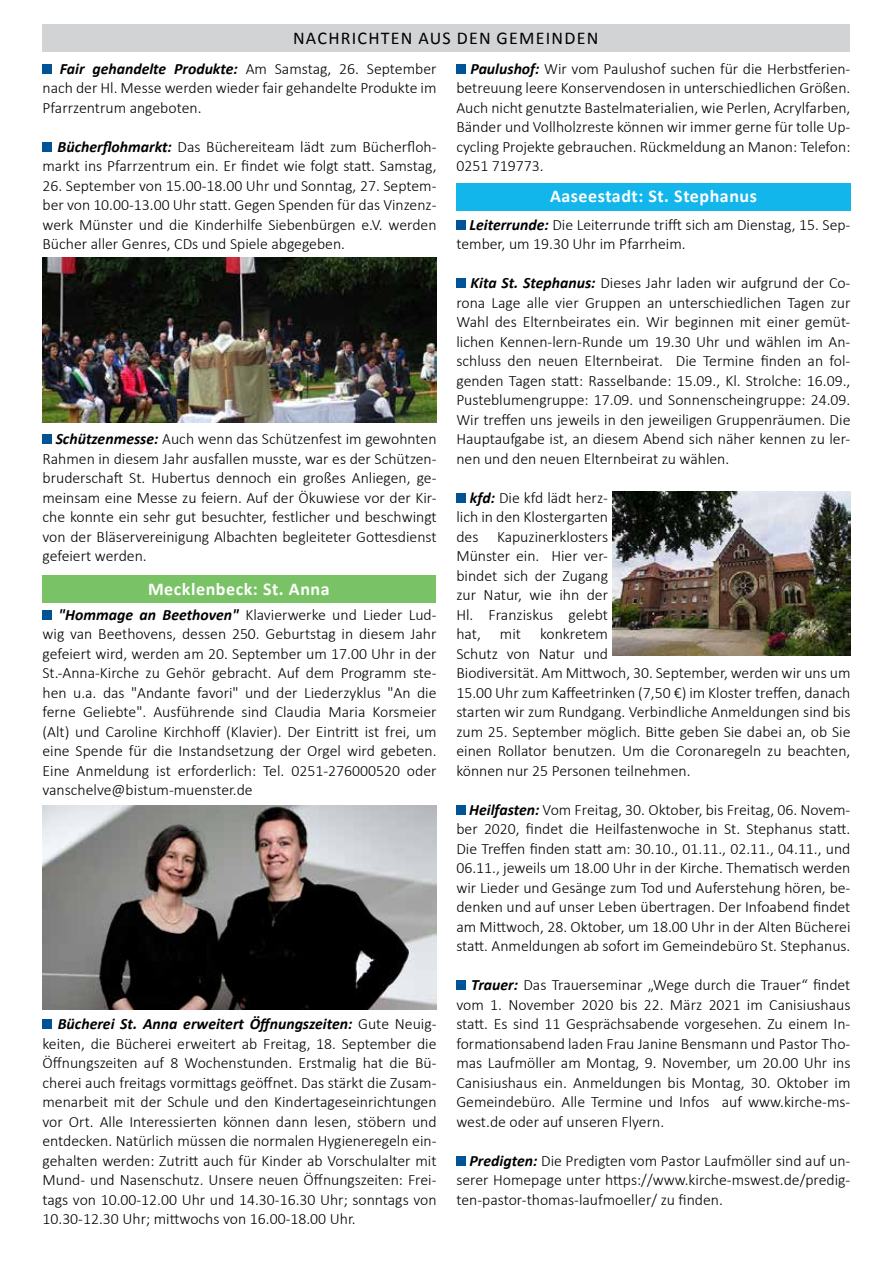
<style>
.page{position:relative;width:893px;height:1263px;background:#fff}
.page>*{position:absolute;margin:0;border:0;box-sizing:border-box;transform-origin:0 0}
.t1{font:700 18px "Calibri";letter-spacing:.03em;color:#fff}
.t2{font:18px "Calibri";letter-spacing:.07em;color:#000}
.t3{font:300 15.75px/19.5px "Calibri";color:#000;text-align:justify}
.s1{font-weight:700;font-style:italic}
</style>
<div class="page">
<div style="left:42px;top:24px;width:808px;height:28px;background:#d1d3d4"></div>
<div style="left:43px;top:64px;width:9px;height:10px;background:#005496"></div>
<div style="left:43px;top:142px;width:9px;height:10px;background:#005496"></div>
<div style="left:43px;top:435px;width:9px;height:9px;background:#005496"></div>
<div style="left:43px;top:610px;width:9px;height:10px;background:#005496"></div>
<div style="left:43px;top:1020px;width:9px;height:9px;background:#005496"></div>
<div style="left:456px;top:64px;width:10px;height:10px;background:#005496"></div>
<div style="left:456px;top:220px;width:10px;height:10px;background:#005496"></div>
<div style="left:456px;top:279px;width:10px;height:9px;background:#005496"></div>
<div style="left:456px;top:493px;width:10px;height:9px;background:#005496"></div>
<div style="left:456px;top:805px;width:10px;height:9px;background:#005496"></div>
<div style="left:456px;top:981px;width:10px;height:9px;background:#005496"></div>
<div style="left:456px;top:1156px;width:10px;height:10px;background:#005496"></div>
<div style="left:42px;top:575px;width:393px;height:28px;background:#79c366"></div>
<div style="left:456px;top:183px;width:394px;height:28px;background:#13b6eb"></div>
<img style="left:43px;top:258px;width:394px;height:164px">
<img style="left:612px;top:491px;width:238px;height:165px">
<img style="left:42px;top:806px;width:394px;height:204px">
<p class="t2" style="left:293px;top:27px;width:307px">NACHRICHTEN AUS DEN GEMEINDEN</p>
<p class="t3" style="left:43px;top:58px;width:396px;text-indent:17px"><span class="s1">Fair gehandelte Produkte:</span> Am Samstag, 26. September nach der Hl. Messe werden wieder fair gehandelte Produkte im Pfarrzentrum angeboten.</p>
<p class="t3" style="left:43px;top:136px;width:396px;text-align:right"><span class="s1">Bücherflohmarkt:</span> Das Büchereiteam lädt zum Bücherfloh&shy;markt ins Pfarrzentrum ein. Er findet wie folgt statt. Samstag,</p>
<p class="t3" style="left:43px;top:175px;width:396px">26. September von 15.00-18.00 Uhr und Sonntag, 27. Septem&shy;ber von 10.00-13.00 Uhr statt. Gegen Spenden für das Vinzenz&shy;werk Münster und die Kinderhilfe Siebenbürgen e.V. werden Bücher aller Genres, CDs und Spiele abgegeben.</p>
<p class="t3" style="left:456px;top:58px;width:396px;text-indent:14px"><span class="s1">Paulushof:</span> Wir vom Paulushof suchen für die Herbstferien&shy;betreuung leere Konservendosen in unterschiedlichen Größen.<br>Auch nicht genutzte Bastelmaterialien, wie Perlen, Acrylfarben, Bänder und Vollholzreste können wir immer gerne für tolle Up&shy;cycling Projekte gebrauchen. Rückmeldung an Manon: Telefon:<br>0251 719773.</p>
<p class="t1" style="left:550px;top:184px;width:208px">Aaseestadt: St. Stephanus</p>
<p class="t3" style="left:456px;top:214px;width:396px;text-indent:13px"><span class="s1">Leiterrunde:</span> Die Leiterrunde trifft sich am Dienstag, 15. Sep&shy;tember, um 19.30 Uhr im Pfarrheim.</p>
<p class="t3" style="left:456px;top:273px;width:396px;text-indent:14px"><span class="s1">Kita St. Stephanus:</span> Dieses Jahr laden wir aufgrund der Co&shy;rona Lage alle vier Gruppen an unterschiedlichen Tagen zur Wahl des Elternbeirates ein. Wir beginnen mit einer gemüt&shy;lichen Kennen-lern-Runde um 19.30 Uhr und wählen im An&shy;schluss den neuen Elternbeirat. Die Termine finden an fol&shy;genden Tagen statt: Rasselbande: 15.09., Kl. Strolche: 16.09., Pusteblumengruppe: 17.09. und Sonnenscheingruppe: 24.09.<br>Wir treffen uns jeweils in den jeweiligen Gruppenräumen. Die Hauptaufgabe ist, an diesem Abend sich näher kennen zu ler&shy;nen und den neuen Elternbeirat zu wählen.</p>
<p class="t3" style="left:456px;top:487px;width:396px;text-align:left;text-indent:14px"><span class="s1">kfd:</span> Die kfd lädt herz-<br>lich in den Klostergarten<br>des Kapuzinerklosters<br>Münster ein. Hier ver-<br>bindet sich der Zugang<br>zur Natur, wie ihn der<br>Hl. Franziskus gelebt<br>hat, mit konkretem<br>Schutz von Natur und<br>Biodiversität. Am Mittwoch, 30. September, werden wir uns um 15.00 Uhr zum Kaffeetrinken (7,50 €) im Kloster treffen, danach starten wir zum Rundgang. Verbindliche Anmeldungen sind bis zum 25. September möglich. Bitte geben Sie dabei an, ob Sie einen Rollator benutzen. Um die Coronaregeln zu beachten, können nur 25 Personen teilnehmen.</p>
<p class="t3" style="left:456px;top:799px;width:396px;text-indent:13px"><span class="s1">Heilfasten:</span> Vom Freitag, 30. Oktober, bis Freitag, 06. Novem&shy;ber 2020, findet die Heilfastenwoche in St. Stephanus statt.<br>Die Treffen finden statt am: 30.10., 01.11., 02.11., 04.11., und 06.11., jeweils um 18.00 Uhr in der Kirche. Thematisch werden wir Lieder und Gesänge zum Tod und Auferstehung hören, be&shy;denken und auf unser Leben übertragen. Der Infoabend findet am Mittwoch, 28. Oktober, um 18.00 Uhr in der Alten Bücherei statt. Anmeldungen ab sofort im Gemeindebüro St. Stephanus.</p>
<p class="t3" style="left:456px;top:975px;width:396px;text-indent:15px"><span class="s1">Trauer:</span> Das Trauerseminar „Wege durch die Trauer“ findet vom 1. November 2020 bis 22. März 2021 im Canisiushaus statt. Es sind 11 Gesprächsabende vorgesehen. Zu einem In&shy;formationsabend laden Frau Janine Bensmann und Pastor Tho&shy;mas Laufmöller am Montag, 9. November, um 20.00 Uhr ins Canisiushaus ein. Anmeldungen bis Montag, 30. Oktober im Gemeindebüro. Alle Termine und Infos auf www.kirche-ms&shy;west.de oder auf unseren Flyern.</p>
<p class="t3" style="left:456px;top:1150px;width:396px;text-indent:13px"><span class="s1">Predigten:</span> Die Predigten vom Pastor Laufmöller sind auf un&shy;serer Homepage unter https://www.kirche-mswest.de/predig&shy;ten-pastor-thomas-laufmoeller/ zu finden.</p>
<p class="t3" style="left:43px;top:429px;width:396px;text-indent:13px"><span class="s1">Schützenmesse:</span> Auch wenn das Schützenfest im gewohnten Rahmen in diesem Jahr ausfallen musste, war es der Schützen&shy;bruderschaft St. Hubertus dennoch ein großes Anliegen, ge&shy;meinsam eine Messe zu feiern. Auf der Ökuwiese vor der Kir&shy;che konnte ein sehr gut besuchter, festlicher und beschwingt von der Bläservereinigung Albachten begleiteter Gottesdienst gefeiert werden.</p>
<p class="t1" style="left:148px;top:577px;width:183px">Mecklenbeck: St. Anna</p>
<p class="t3" style="left:43px;top:604px;width:396px;text-indent:16px"><span class="s1">"Hommage an Beethoven"</span> Klavierwerke und Lieder Lud&shy;wig van Beethovens, dessen 250. Geburtstag in diesem Jahr gefeiert wird, werden am 20. September um 17.00 Uhr in der St.-Anna-Kirche zu Gehör gebracht. Auf dem Programm ste&shy;hen u.a. das "Andante favori" und der Liederzyklus "An die ferne Geliebte". Ausführende sind Claudia Maria Korsmeier (Alt) und Caroline Kirchhoff (Klavier). Der Eintritt ist frei, um eine Spende für die Instandsetzung der Orgel wird gebeten.<br>Eine Anmeldung ist erforderlich: Tel. 0251-276000520 oder vanschelve@bistum-muenster.de</p>
<p class="t3" style="left:43px;top:1014px;width:396px;text-indent:15px"><span class="s1">Bücherei St. Anna erweitert Öffnungszeiten:</span> Gute Neuig&shy;keiten, die Bücherei erweitert ab Freitag, 18. September die Öffnungszeiten auf 8 Wochenstunden. Erstmalig hat die Bü&shy;cherei auch freitags vormittags geöffnet. Das stärkt die Zusam&shy;menarbeit mit der Schule und den Kindertageseinrichtungen vor Ort. Alle Interessierten können dann lesen, stöbern und entdecken. Natürlich müssen die normalen Hygieneregeln ein&shy;gehalten werden: Zutritt auch für Kinder ab Vorschulalter mit Mund- und Nasenschutz. Unsere neuen Öffnungszeiten: Frei&shy;tags von 10.00-12.00 Uhr und 14.30-16.30 Uhr; sonntags von 10.30-12.30 Uhr; mittwochs von 16.00-18.00 Uhr.</p>
</div>
